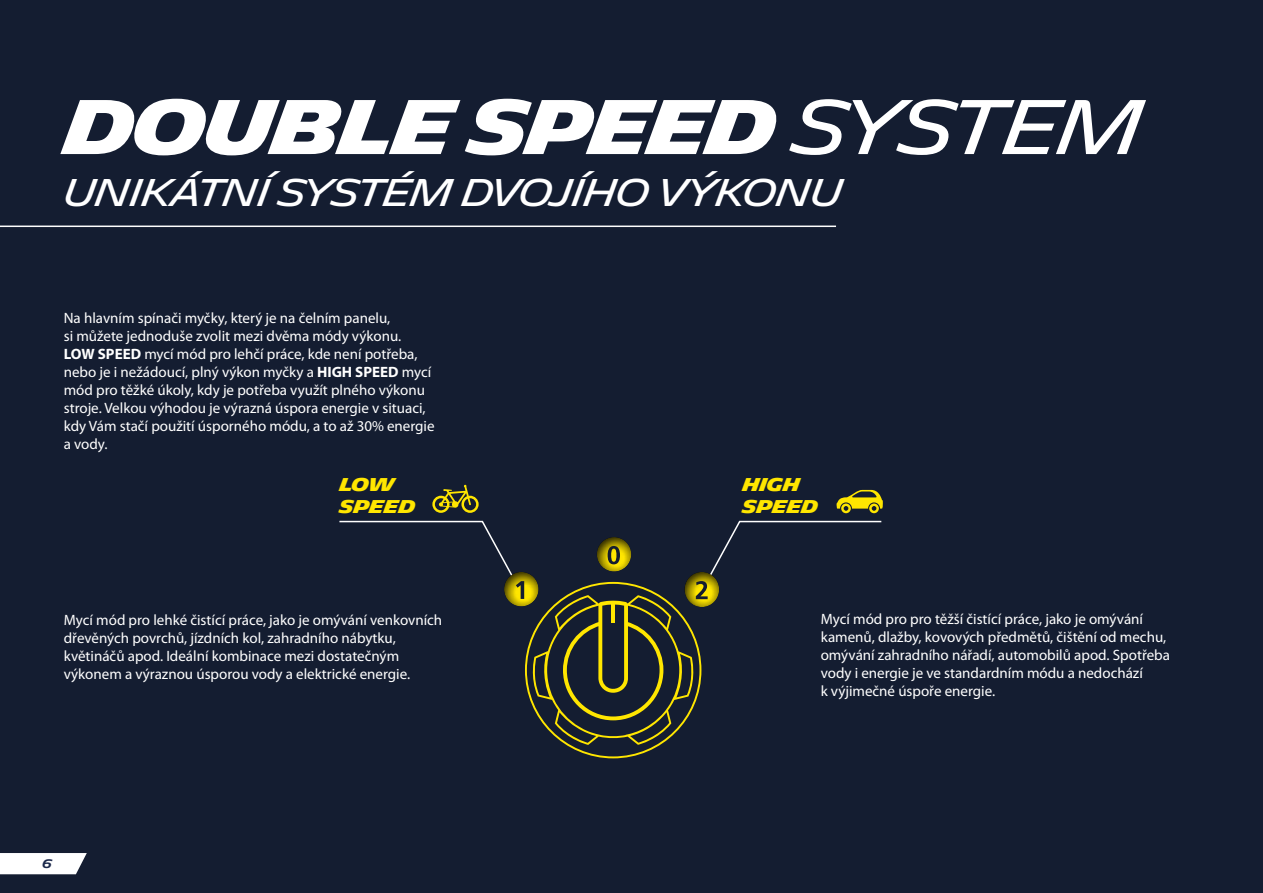
<style>
.page{position:relative;width:1263px;height:893px;background:#141d31}
.page>*{position:absolute;margin:0;border:0;box-sizing:border-box;transform-origin:0 0}
.t1{font:700 75px "Michelin";letter-spacing:-.05em;color:#fff}
.t2{font:37.5px "Michelin";letter-spacing:-.05em;color:#fff}
.t3{font:700 18px/21.6px "Michelin";letter-spacing:-.025em;color:#ffe600}
.t4{font:15px/18px "Myriad Pro";color:#fff}
.t5{font:600 12px "Michelin";color:#1c294b}
.s1{font-weight:400}
.s2{font-weight:700}
</style>
<div class="page">
<svg style="left:432px;top:485px;width:47px;height:28px"></svg>
<svg style="left:836px;top:490px;width:47px;height:23px"></svg>
<svg style="left:339px;top:520px;width:543px;height:238px"></svg>
<hr style="left:0;top:226px;width:836px;height:1px;background:#fff">
<svg style="left:0;top:853px;width:87px;height:21px;background:#eff0f1"></svg>
<h1 class="t1" style="left:64px;top:83px;width:1083px">DOUBLE SPEED <span class="s1">SYSTEM</span></h1>
<h2 class="t2" style="left:64px;top:170px;width:781px">UNIKÁTNÍ SYSTÉM DVOJÍHO VÝKONU</h2>
<p class="t4" style="left:64px;top:309px;width:372px">Na hlavním spínači myčky, který je na čelním panelu,<br>si můžete jednoduše zvolit mezi dvěma módy výkonu.<br><span class="s2">LOW SPEED</span> mycí mód pro lehčí práce, kde není potřeba, nebo je i nežádoucí, plný výkon myčky a <span class="s2">HIGH SPEED</span> mycí mód pro těžké úkoly, kdy je potřeba využít plného výkonu stroje. Velkou výhodou je výrazná úspora energie v situaci, kdy Vám stačí použití úsporného módu, a to až 30% energie a vody.</p>
<p class="t3" style="left:339px;top:474px;width:78px">LOW<br>SPEED</p>
<p class="t3" style="left:742px;top:474px;width:78px">HIGH<br>SPEED</p>
<p class="t4" style="left:64px;top:612px;width:380px">Mycí mód pro lehké čistící práce, jako je omývání venkovních dřevěných povrchů, jízdních kol, zahradního nábytku, květináčů apod. Ideální kombinace mezi dostatečným výkonem a výraznou úsporou vody a elektrické energie.</p>
<p class="t4" style="left:821px;top:610px;width:351px">Mycí mód pro pro těžší čistící práce, jako je omývání kamenů, dlažby, kovových předmětů, čištění od mechu, omývání zahradního nářadí, automobilů apod. Spotřeba vody i energie je ve standardním módu a nedochází<br>k výjimečné úspoře energie.</p>
<p class="t5" style="left:43px;top:857px;width:11px">6</p>
</div>
